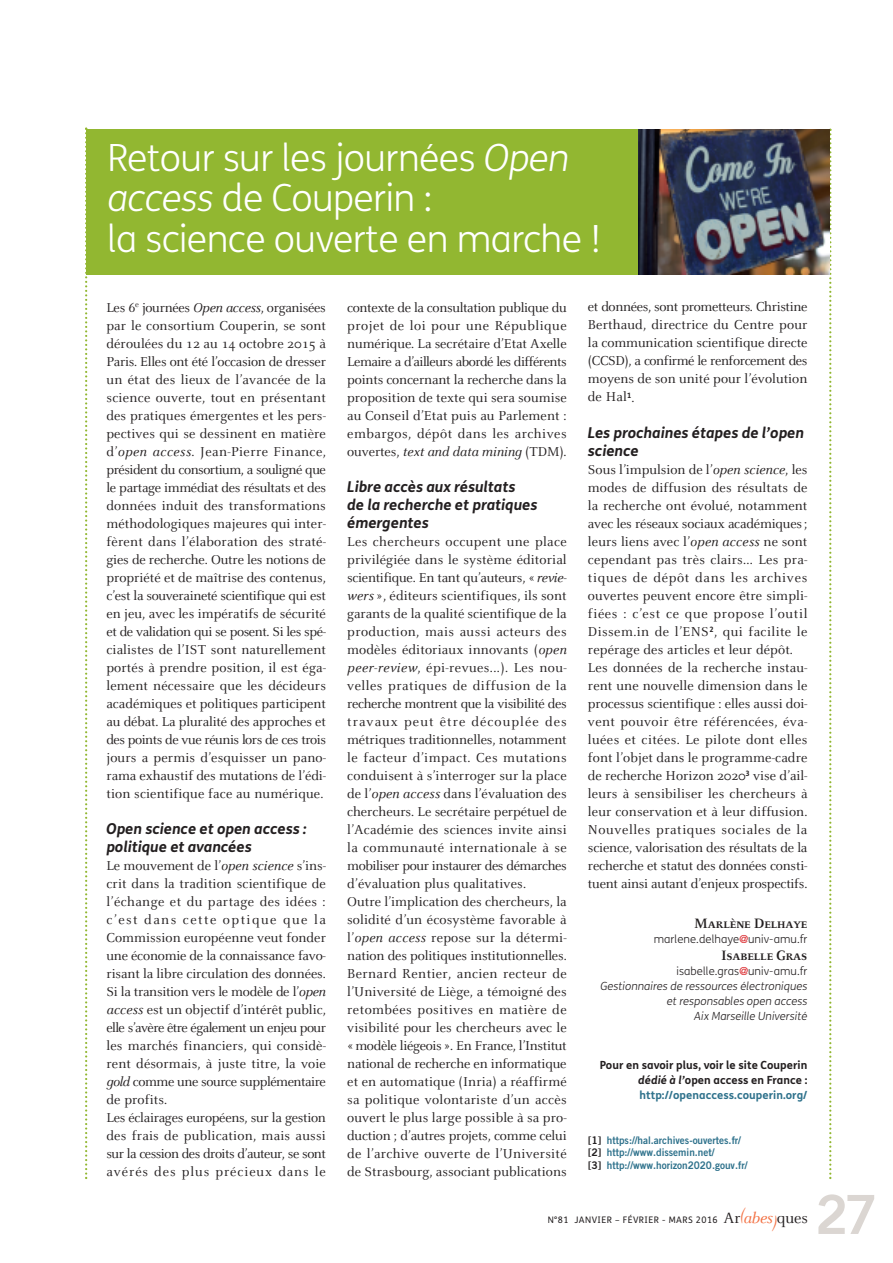
<style>
.page{position:relative;width:893px;height:1263px;background:#fff}
.page>*{position:absolute;margin:0;border:0;box-sizing:border-box;transform-origin:0 0}
.t1{font:54px "Trade Gothic Bold Two";color:#dbd6d2}
.t2{font:300 37.5px/40.5px "FS Me";letter-spacing:-.015em;color:#fff}
.t3{font:italic 700 15px/18px "FS Me";color:#231f20}
.t4{font:700 15px "Celeste Caps";letter-spacing:-.01em;color:#231f20}
.t5{font:14.25px/18px "Celeste";letter-spacing:.01em;color:#231f20;text-align:justify}
.t6{font:italic 300 11.25px/15px "FS Me";letter-spacing:.005em;color:#231f20;text-align:right}
.t7{font:700 11.25px/15px "FS Me";letter-spacing:.005em;color:#231f20;text-align:justify}
.t8{font:300 11.25px "FS Me";letter-spacing:.005em;color:#231f20}
.t9{font:10.5px/12.6px "Trade Gothic Bold Two";color:#2f728c;scale:.95 1}
.t10{font:9px "FS Me";letter-spacing:.05em;color:#231f20}
.s1{font-style:italic}
.s2{font-family:"DIN Engschrift Alternate";font-weight:400;color:#da282d}
.s3{font-style:normal}
.s4{font-family:"DIN Engschrift Alternate";font-weight:400;font-style:normal;color:#da282d}
.s5{color:#2f728c}
.s6{color:#231f20}
.s7{font-family:"Celeste";font-size:16.5px}
.s8{font-family:"Celeste";font-style:italic;font-size:16.5px;color:#f37042}
</style>
<div class="page">
<svg style="left:85px;top:128px;width:2px;height:1051px"></svg>
<svg style="left:829px;top:129px;width:2px;height:1050px"></svg>
<img style="left:638px;top:129px;width:191px;height:146px">
<div style="left:86px;top:129px;width:552px;height:146px;background:#92b731"></div>
<h2 class="t2" style="left:107px;top:141px;width:496px">Retour sur les journées <span class="s1">Open access</span> de Couperin :<br>la science ouverte en marche !</h2>
<p class="t5" style="left:106px;top:300px;width:221px">Les 6<sup>e</sup> journées <span class="s1">Open access</span>, organisées par le consortium Couperin, se sont déroulées du 12 au 14 octobre 2015 à Paris. Elles ont été l’occasion de dresser un état des lieux de l’avancée de la science ouverte, tout en présentant des pratiques émergentes et les pers&shy;pectives qui se dessinent en matière d’<span class="s1">open access</span>. Jean-Pierre Finance, président du consortium, a souligné que le partage immédiat des résultats et des données induit des transformations méthodologiques majeures qui inter&shy;fèrent dans l’élaboration des straté&shy;gies de recherche. Outre les notions de propriété et de maîtrise des contenus, c’est la souveraineté scientifique qui est en jeu, avec les impératifs de sécurité et de validation qui se posent. Si les spé&shy;cialistes de l’IST sont naturellement portés à prendre position, il est éga&shy;lement nécessaire que les décideurs académiques et politiques participent au débat. La pluralité des approches et des points de vue réunis lors de ces trois jours a permis d’esquisser un pano&shy;rama exhaustif des mutations de l’édi&shy;tion scientifique face au numérique.</p>
<p class="t3" style="left:106px;top:821px;width:202px">Open science et open access : politique et avancées</p>
<p class="t5" style="left:106px;top:858px;width:221px;text-align:left">Le mouvement de l’<span class="s1">open science</span> s’ins&shy;crit dans la tradition scientifique de l’échange et du partage des idées : c’est dans cette optique que la Commission européenne veut fonder une économie de la connaissance favo&shy;risant la libre circulation des données.<br>Si la transition vers le modèle de l’<span class="s1">open access</span> est un objectif d’intérêt public, elle s’avère être également un enjeu pour les marchés financiers, qui considè&shy;rent désormais, à juste titre, la voie <span class="s1">gold</span> comme une source supplémentaire de profits.<br>Les éclairages européens, sur la gestion des frais de publication, mais aussi sur la cession des droits d’auteur, se sont avérés des plus précieux dans le</p>
<p class="t5" style="left:347px;top:300px;width:221px">contexte de la consultation publique du projet de loi pour une République numérique. La secrétaire d’Etat Axelle Lemaire a d’ailleurs abordé les différents points concernant la recherche dans la proposition de texte qui sera soumise au Conseil d’Etat puis au Parlement : embargos, dépôt dans les archives ouvertes, <span class="s1">text and data mining</span> (TDM).</p>
<p class="t3" style="left:347px;top:479px;width:192px">Libre accès aux résultats<br>de la recherche et pratiques émergentes</p>
<p class="t5" style="left:347px;top:534px;width:221px;text-align:left">Les chercheurs occupent une place privilégiée dans le système éditorial scientifique. En tant qu’auteurs, « <span class="s1">revie&shy;wers</span> », éditeurs scientifiques, ils sont garants de la qualité scientifique de la production, mais aussi acteurs des modèles éditoriaux innovants (<span class="s1">open peer-review</span>, épi-revues...). Les nou&shy;velles pratiques de diffusion de la recherche montrent que la visibilité des travaux peut être découplée des métriques traditionnelles, notamment le facteur d’impact. Ces mutations conduisent à s’interroger sur la place de l’<span class="s1">open access</span> dans l’évaluation des chercheurs. Le secrétaire perpétuel de l’Académie des sciences invite ainsi la communauté internationale à se mobiliser pour instaurer des démarches d’évaluation plus qualitatives.<br>Outre l’implication des chercheurs, la solidité d’un écosystème favorable à l’<span class="s1">open access</span> repose sur la détermi&shy;nation des politiques institutionnelles.<br>Bernard Rentier, ancien recteur de l’Université de Liège, a témoigné des retombées positives en matière de visibilité pour les chercheurs avec le «modèle liégeois». En France, l’Institut national de recherche en informatique et en automatique (Inria) a réaffirmé sa politique volontariste d’un accès ouvert le plus large possible à sa pro&shy;duction ; d’autres projets, comme celui de l’archive ouverte de l’Université de Strasbourg, associant publications</p>
<p class="t5" style="left:588px;top:300px;width:221px">et données, sont prometteurs. Christine Berthaud, directrice du Centre pour la communication scientifique directe (CCSD), a confirmé le renforcement des moyens de son unité pour l’évolution de Hal<sup>1</sup>.</p>
<p class="t3" style="left:588px;top:425px;width:218px">Les prochaines étapes de l’open science</p>
<p class="t5" style="left:588px;top:462px;width:221px;text-align:left">Sous l’impulsion de l’<span class="s1">open science</span>, les modes de diffusion des résultats de la recherche ont évolué, notamment avec les réseaux sociaux académiques; leurs liens avec l’<span class="s1">open access</span> ne sont cependant pas très clairs... Les pra&shy;tiques de dépôt dans les archives ouvertes peuvent encore être simpli&shy;fiées : c’est ce que propose l’outil Dissem.in de l’ENS<sup>2</sup>, qui facilite le repérage des articles et leur dépôt.<br>Les données de la recherche instau&shy;rent une nouvelle dimension dans le processus scientifique : elles aussi doi&shy;vent pouvoir être référencées, éva&shy;luées et citées. Le pilote dont elles font l’objet dans le programme-cadre de recherche Horizon 2020<sup>3</sup> vise d’ail&shy;leurs à sensibiliser les chercheurs à leur conservation et à leur diffusion.<br>Nouvelles pratiques sociales de la science, valorisation des résultats de la recherche et statut des données consti&shy;tuent ainsi autant d’enjeux prospectifs.</p>
<p class="t4" style="left:694px;top:914px;width:115px">Marlène Delhaye</p>
<p class="t8" style="left:654px;top:934px;width:155px">marlene.delhaye<span class="s2">@</span>univ-amu.fr</p>
<p class="t4" style="left:721px;top:946px;width:88px">Isabelle Gras</p>
<p class="t6" style="left:600px;top:964px;width:209px"><span class="s3">isabelle.gras</span><span class="s4">@</span><span class="s3">univ-amu.fr<br></span>Gestionnaires de ressources électroniques et responsables open access<br>Aix Marseille Université</p>
<p class="t7" style="left:638px;top:1059px;width:171px;text-indent:-38px">Pour en savoir plus, voir le site Couperin <span class="s1">dédié à l’</span>open access en France : <span class="s5">http://openaccess.couperin.org/</span></p>
<p class="t9" style="left:588px;top:1135px;width:169px"><span class="s6">[1]</span> https://hal.archives-ouvertes.fr/ <span class="s6">[2]</span> http://www.dissemin.net/<br><span class="s6">[3]</span> http://www.horizon2020.gouv.fr/</p>
<p class="t10" style="left:548px;top:1216px;width:262px">N°81 JANVIER – FÉVRIER - MARS 2016 <span class="s7">Ar</span><sup>(</sup><span class="s8">abes)</span><span class="s7">ques</span></p>
<h1 class="t1" style="left:815px;top:1195px;width:63px">27</h1>
</div>
